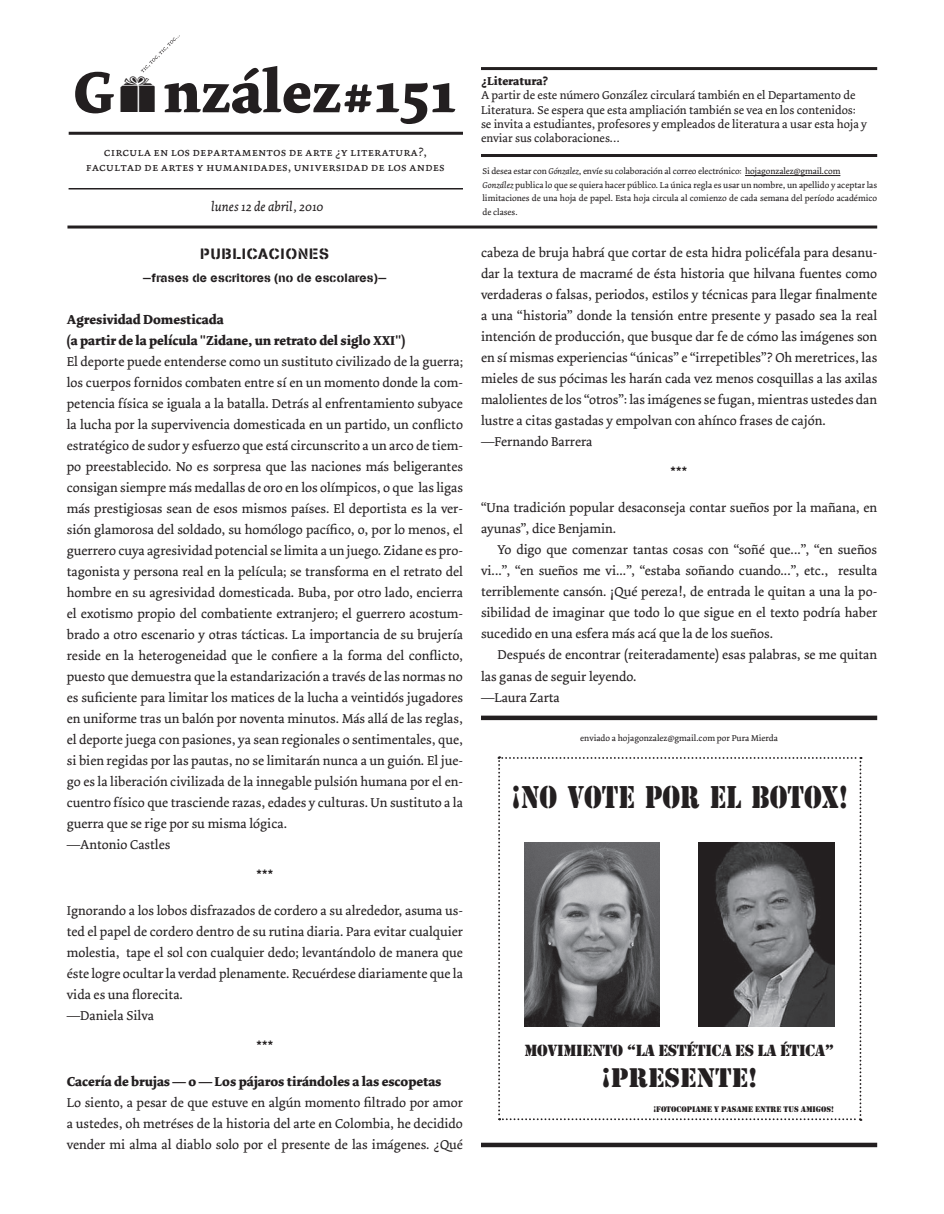
<style>
.page{position:relative;width:944px;height:1214px;background:#fff}
.page>*{position:absolute;margin:0;border:0;box-sizing:border-box;transform-origin:0 0}
.t1{font:700 60px "Dolly";letter-spacing:.01em;color:#231f20}
.t2{font:32.7px "Stencil";color:#231f20;scale:.85 1}
.t3{font:27.9px "Stencil";color:#231f20}
.t4{font:16.8px "Stencil";letter-spacing:-.02em;color:#231f20}
.t5{font:15px "Stencilia A";letter-spacing:.05em;color:#231f20}
.t6{font:13.5px/21px "Dolly";color:#231f20}
.t7{font:700 13.5px/21px "Dolly";color:#231f20}
.t8{font:italic 13.5px "Dolly";color:#231f20}
.t9{font:13.5px "Stencilia A";color:#231f20}
.t10{font:12px/14.4px "Dolly";color:#231f20}
.t11{font:12px/14.4px "Dolly Small Caps";color:#231f20;text-align:center}
.t12{font:12px "Stencilia A";color:#231f20}
.t13{font:700 12px "Dolly";color:#231f20}
.t14{font:9px/13.5px "Dolly";color:#231f20}
.t15{font:8.4px "Stencil";color:#231f20}
.s1{color:#fff}
.s2{font-style:italic}
</style>
<div class="page">
<hr style="left:69px;top:132px;width:394px;height:3px;background:#231f20">
<hr style="left:69px;top:188px;width:394px;height:1px;background:#231f20">
<hr style="left:67px;top:225px;width:810px;height:3px;background:#231f20">
<svg style="left:498px;top:756px;width:363px;height:364px"></svg>
<div style="left:481px;top:1142px;width:396px;height:5px;background:#231f20"></div>
<div style="left:481px;top:715px;width:396px;height:5px;background:#231f20"></div>
<hr style="left:745px;top:175px;width:95px;height:1px;background:#231f20">
<hr style="left:481px;top:154px;width:396px;height:3px;background:#231f20">
<hr style="left:481px;top:67px;width:396px;height:3px;background:#231f20">
<svg style="left:140px;top:35px;width:40px;height:38px"></svg>
<h1 class="t1" style="left:73px;top:55px;width:433px">G nzález#151<span class="s1">□</span></h1>
<p class="t13" style="left:481px;top:73px;width:69px">¿Literatura?</p>
<p class="t10" style="left:481px;top:88px;width:387px">A partir de este número González circulará también en el Departamento de Literatura. Se espera que esta ampliación también se vea en los contenidos: se invita a estudiantes, profesores y empleados de literatura a usar esta hoja y enviar sus colaboraciones…</p>
<p class="t14" style="left:482px;top:165px;width:396px">Si desea estar con <span class="s2">Gónzalez</span>, envíe su colaboración al correo electrónico: hojagonzalez@gmail.com<br><span class="s2">González</span> publica lo que se quiera hacer público. La única regla es usar un nombre, un apellido y aceptar las limitaciones de una hoja de papel. Esta hoja circula al comienzo de cada semana del período académico de clases.</p>
<p class="t11" style="left:86px;top:145px;width:360px">circula en los departamentos de arte ¿y literatura?, facultad de artes y humanidades, universidad de los andes</p>
<p class="t8" style="left:211px;top:199px;width:114px">lunes 12 de abril, 2010</p>
<p class="t5" style="left:200px;top:245px;width:130px">PUBLICACIONES</p>
<p class="t12" style="left:143px;top:270px;width:245px">—frases de escritores (no de escolares)—</p>
<p class="t7" style="left:67px;top:309px;width:340px">Agresividad Domesticada<br>(a partir de la película "Zidane, un retrato del siglo XXI")</p>
<p class="t6" style="left:67px;top:351px;width:398px">El deporte puede entenderse como un sustituto civilizado de la guerra; los cuerpos fornidos combaten entre sí en un momento donde la com&shy;petencia física se iguala a la batalla. Detrás al enfrentamiento subyace la lucha por la supervivencia domesticada en un partido, un conflicto estratégico de sudor y esfuerzo que está circunscrito a un arco de tiem&shy;po preestablecido. No es sorpresa que las naciones más beligerantes consigan siempre más medallas de oro en los olímpicos, o que las ligas más prestigiosas sean de esos mismos países. El deportista es la ver&shy;sión glamorosa del soldado, su homólogo pacífico, o, por lo menos, el guerrero cuya agresividad potencial se limita a un juego. Zidane es pro&shy;tagonista y persona real en la película; se transforma en el retrato del hombre en su agresividad domesticada. Buba, por otro lado, encierra el exotismo propio del combatiente extranjero; el guerrero acostum&shy;brado a otro escenario y otras tácticas. La importancia de su brujería reside en la heterogeneidad que le confiere a la forma del conflicto, puesto que demuestra que la estandarización a través de las normas no es suficiente para limitar los matices de la lucha a veintidós jugadores en uniforme tras un balón por noventa minutos. Más allá de las reglas, el deporte juega con pasiones, ya sean regionales o sentimentales, que, si bien regidas por las pautas, no se limitarán nunca a un guión. El jue&shy;go es la liberación civilizada de la innegable pulsión humana por el en&shy;cuentro físico que trasciende razas, edades y culturas. Un sustituto a la guerra que se rige por su misma lógica.<br>—Antonio Castles</p>
<p class="t9" style="left:256px;top:866px;width:18px">***</p>
<p class="t6" style="left:67px;top:900px;width:397px">Ignorando a los lobos disfrazados de cordero a su alrededor, asuma us&shy;ted el papel de cordero dentro de su rutina diaria. Para evitar cualquier molestia, tape el sol con cualquier dedo; levantándolo de manera que éste logre ocultar la verdad plenamente. Recuérdese diariamente que la vida es una florecita.<br>—Daniela Silva</p>
<p class="t9" style="left:256px;top:1037px;width:18px">***</p>
<p class="t7" style="left:67px;top:1071px;width:376px">Cacería de brujas — o — Los pájaros tirándoles a las escopetas</p>
<p class="t6" style="left:67px;top:1092px;width:397px;text-align:justify">Lo siento, a pesar de que estuve en algún momento filtrado por amor a ustedes, oh metréses de la historia del arte en Colombia, he decidido vender mi alma al diablo solo por el presente de las imágenes. ¿Qué</p>
<p class="t6" style="left:481px;top:242px;width:398px">cabeza de bruja habrá que cortar de esta hidra policéfala para desanu&shy;dar la textura de macramé de ésta historia que hilvana fuentes como verdaderas o falsas, periodos, estilos y técnicas para llegar finalmente a una “historia” donde la tensión entre presente y pasado sea la real intención de producción, que busque dar fe de cómo las imágenes son en sí mismas experiencias “únicas” e “irrepetibles”? Oh meretrices, las mieles de sus pócimas les harán cada vez menos cosquillas a las axilas malolientes de los “otros”: las imágenes se fugan, mientras ustedes dan lustre a citas gastadas y empolvan con ahínco frases de cajón. —Fernando Barrera</p>
<p class="t9" style="left:670px;top:463px;width:18px">***</p>
<p class="t6" style="left:481px;top:498px;width:397px">“Una tradición popular desaconseja contar sueños por la mañana, en ayunas”, dice Benjamin.</p>
<p class="t6" style="left:481px;top:540px;width:398px;text-align:justify;text-indent:16px">Yo digo que comenzar tantas cosas con “soñé que...”, “en sueños vi...”, “en sueños me vi...”, “estaba soñando cuando...”, etc., resulta terriblemente cansón. ¡Qué pereza!, de entrada le quitan a una la po&shy;sibilidad de imaginar que todo lo que sigue en el texto podría haber sucedido en una esfera más acá que la de los sueños.</p>
<p class="t6" style="left:481px;top:645px;width:397px;text-indent:16px">Después de encontrar (reiteradamente) esas palabras, se me quitan las ganas de seguir leyendo.<br>—Laura Zarta</p>
<p class="t14" style="left:580px;top:731px;width:199px">enviado a hojagonzalez@gmail.com por Pura Mierda</p>
<h2 class="t2" style="left:511px;top:778px;width:397px">¡NO VOTE POR EL BOTOX!</h2>
<p class="t4" style="left:524px;top:1040px;width:311px">MOVIMIENTO “LA ESTÉTICA ES LA ÉTICA”</p>
<h3 class="t3" style="left:601px;top:1061px;width:158px">¡PRESENTE!</h3>
<p class="t15" style="left:653px;top:1103px;width:182px">¡FOTOCOPIAME Y PASAME ENTRE TUS AMIGOS!</p>
</div>
